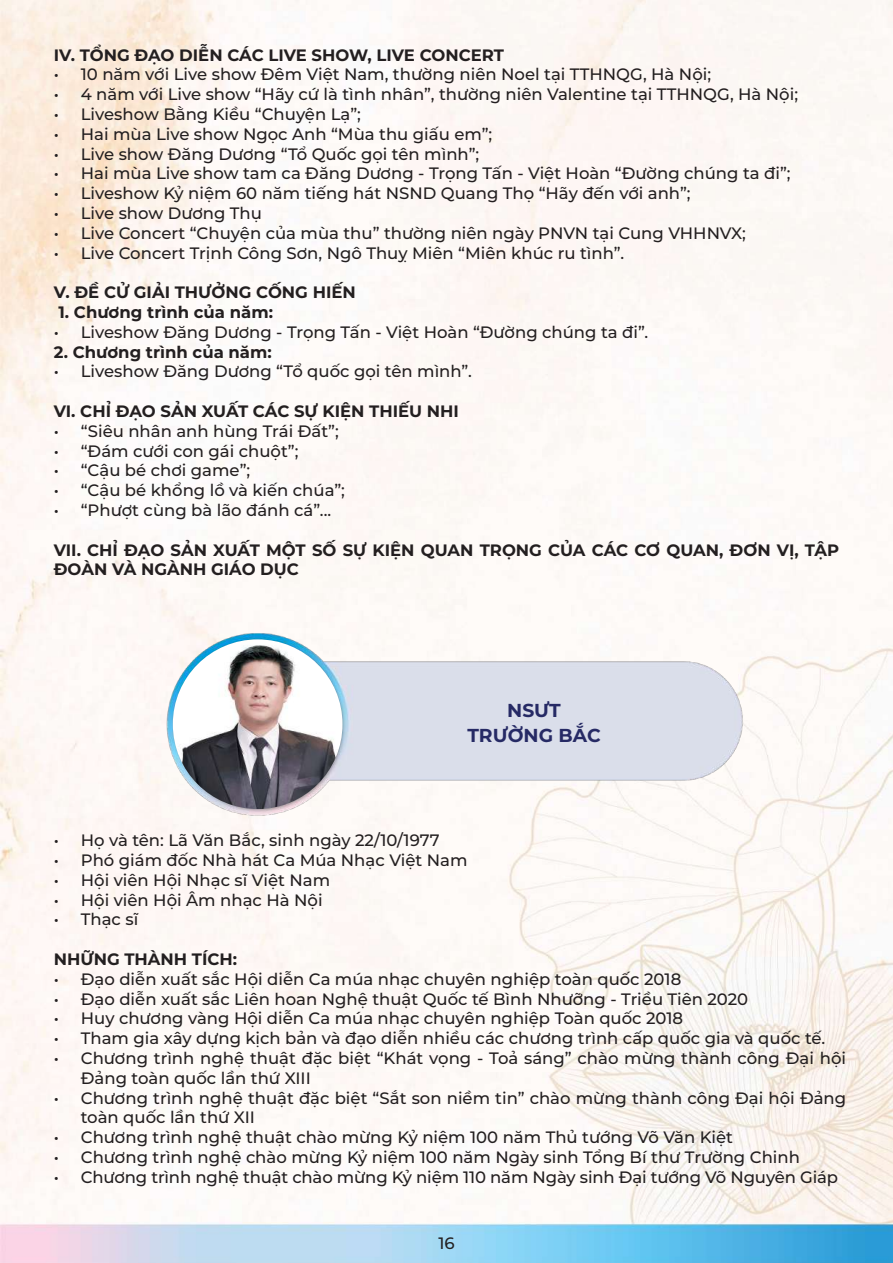
<style>
.page{position:relative;width:893px;height:1263px;background:#fff}
.page>*{position:absolute;margin:0;border:0;box-sizing:border-box;transform-origin:0 0}
.t1{font:700 18.75px/25.5px "Montserrat";color:#262a65;text-align:center}
.t2{font:500 16.5px/19.8px "Montserrat";color:#231f20}
.t3{font:700 16.5px/19.8px "Montserrat";color:#231f20}
</style>
<div class="page">
<img style="left:0;top:0;width:893px;height:1263px">
<img style="left:123px;top:605px;width:647px;height:225px">
<img style="left:173px;top:639px;width:169px;height:170px;border-radius:85px">
<p class="t3" style="left:54px;top:44px;width:452px">IV. TỔNG ĐẠO DIỄN CÁC LIVE SHOW, LIVE CONCERT</p>
<p class="t2" style="left:54px;top:64px;width:659px">• 10 năm với Live show Đêm Việt Nam, thường niên Noel tại TTHNQG, Hà Nội;</p>
<p class="t2" style="left:54px;top:84px;width:746px">• 4 năm với Live show “Hãy cứ là tình nhân”, thường niên Valentine tại TTHNQG, Hà Nội;</p>
<p class="t2" style="left:54px;top:104px;width:309px">• Liveshow Bằng Kiều “Chuyện Lạ”;</p>
<p class="t2" style="left:54px;top:123px;width:440px">• Hai mùa Live show Ngọc Anh “Mùa thu giấu em”;</p>
<p class="t2" style="left:54px;top:143px;width:427px">• Live show Đăng Dương “Tổ Quốc gọi tên mình”;</p>
<p class="t2" style="left:54px;top:163px;width:738px">• Hai mùa Live show tam ca Đăng Dương - Trọng Tấn - Việt Hoàn “Đường chúng ta đi”;</p>
<p class="t2" style="left:54px;top:183px;width:638px">• Liveshow Kỷ niệm 60 năm tiếng hát NSND Quang Thọ “Hãy đến với anh”;</p>
<p class="t2" style="left:54px;top:203px;width:210px">• Live show Dương Thụ</p>
<p class="t2" style="left:54px;top:222px;width:694px">• Live Concert “Chuyện của mùa thu” thường niên ngày PNVN tại Cung VHHNVX;</p>
<p class="t2" style="left:54px;top:242px;width:572px">• Live Concert Trịnh Công Sơn, Ngô Thuỵ Miên “Miên khúc ru tình”.</p>
<p class="t3" style="left:54px;top:282px;width:304px">V. ĐỀ CỬ GIẢI THƯỞNG CỐNG HIẾN</p>
<p class="t3" style="left:58px;top:301px;width:216px">1. Chương trình của năm:</p>
<p class="t2" style="left:54px;top:321px;width:596px">• Liveshow Đăng Dương - Trọng Tấn - Việt Hoàn “Đường chúng ta đi”.</p>
<p class="t3" style="left:54px;top:341px;width:219px">2. Chương trình của năm:</p>
<p class="t2" style="left:54px;top:361px;width:420px">• Liveshow Đăng Dương “Tổ quốc gọi tên mình”.</p>
<p class="t3" style="left:54px;top:400px;width:407px">VI. CHỈ ĐẠO SẢN XUẤT CÁC SỰ KIỆN THIẾU NHI</p>
<p class="t2" style="left:54px;top:420px;width:286px">• “Siêu nhân anh hùng Trái Đất”;</p>
<p class="t2" style="left:54px;top:440px;width:246px">• “Đám cưới con gái chuột”;</p>
<p class="t2" style="left:54px;top:460px;width:198px">• “Cậu bé chơi game”;</p>
<p class="t2" style="left:54px;top:480px;width:293px">• “Cậu bé khổng lồ và kiến chúa”;</p>
<p class="t2" style="left:54px;top:500px;width:279px">• “Phượt cùng bà lão đánh cá”...</p>
<p class="t3" style="left:54px;top:539px;width:787px">VII. CHỈ ĐẠO SẢN XUẤT MỘT SỐ SỰ KIỆN QUAN TRỌNG CỦA CÁC CƠ QUAN, ĐƠN VỊ, TẬP<br>ĐOÀN VÀ NGÀNH GIÁO DỤC</p>
<p class="t1" style="left:467px;top:696px;width:135px">NSƯT<br>TRƯỜNG BẮC</p>
<p class="t2" style="left:54px;top:830px;width:387px">• Họ và tên: Lã Văn Bắc, sinh ngày 22/10/1977</p>
<p class="t2" style="left:54px;top:849px;width:415px">• Phó giám đốc Nhà hát Ca Múa Nhạc Việt Nam</p>
<p class="t2" style="left:54px;top:869px;width:278px">• Hội viên Hội Nhạc sĩ Việt Nam</p>
<p class="t2" style="left:54px;top:889px;width:270px">• Hội viên Hội Âm nhạc Hà Nội</p>
<p class="t2" style="left:54px;top:909px;width:86px">• Thạc sĩ</p>
<p class="t3" style="left:54px;top:948px;width:185px">NHỮNG THÀNH TÍCH:</p>
<p class="t2" style="left:54px;top:968px;width:629px">• Đạo diễn xuất sắc Hội diễn Ca múa nhạc chuyên nghiệp toàn quốc 2018</p>
<p class="t2" style="left:54px;top:988px;width:696px">• Đạo diễn xuất sắc Liên hoan Nghệ thuật Quốc tế Bình Nhưỡng - Triều Tiên 2020</p>
<p class="t2" style="left:54px;top:1008px;width:631px">• Huy chương vàng Hội diễn Ca múa nhạc chuyên nghiệp Toàn quốc 2018</p>
<p class="t2" style="left:54px;top:1028px;width:773px">• Tham gia xây dựng kịch bản và đạo diễn nhiều các chương trình cấp quốc gia và quốc tế.</p>
<p class="t2" style="left:81px;top:1047px;width:767px;text-indent:-27px">• Chương trình nghệ thuật đặc biệt “Khát vọng - Toả sáng” chào mừng thành công Đại hội<br>Đảng toàn quốc lần thứ XIII</p>
<p class="t2" style="left:81px;top:1087px;width:767px;text-indent:-27px">• Chương trình nghệ thuật đặc biệt “Sắt son niềm tin” chào mừng thành công Đại hội Đảng toàn quốc lần thứ XII</p>
<p class="t2" style="left:54px;top:1127px;width:681px">• Chương trình nghệ thuật chào mừng Kỷ niệm 100 năm Thủ tướng Võ Văn Kiệt</p>
<p class="t2" style="left:54px;top:1146px;width:748px">• Chương trình nghệ chào mừng Kỷ niệm 100 năm Ngày sinh Tổng Bí thư Trường Chinh</p>
<p class="t2" style="left:54px;top:1166px;width:786px">• Chương trình nghệ thuật chào mừng Kỷ niệm 110 năm Ngày sinh Đại tướng Võ Nguyên Giáp</p>
<p class="t2" style="left:439px;top:1233px;width:18px">16</p>
</div>
